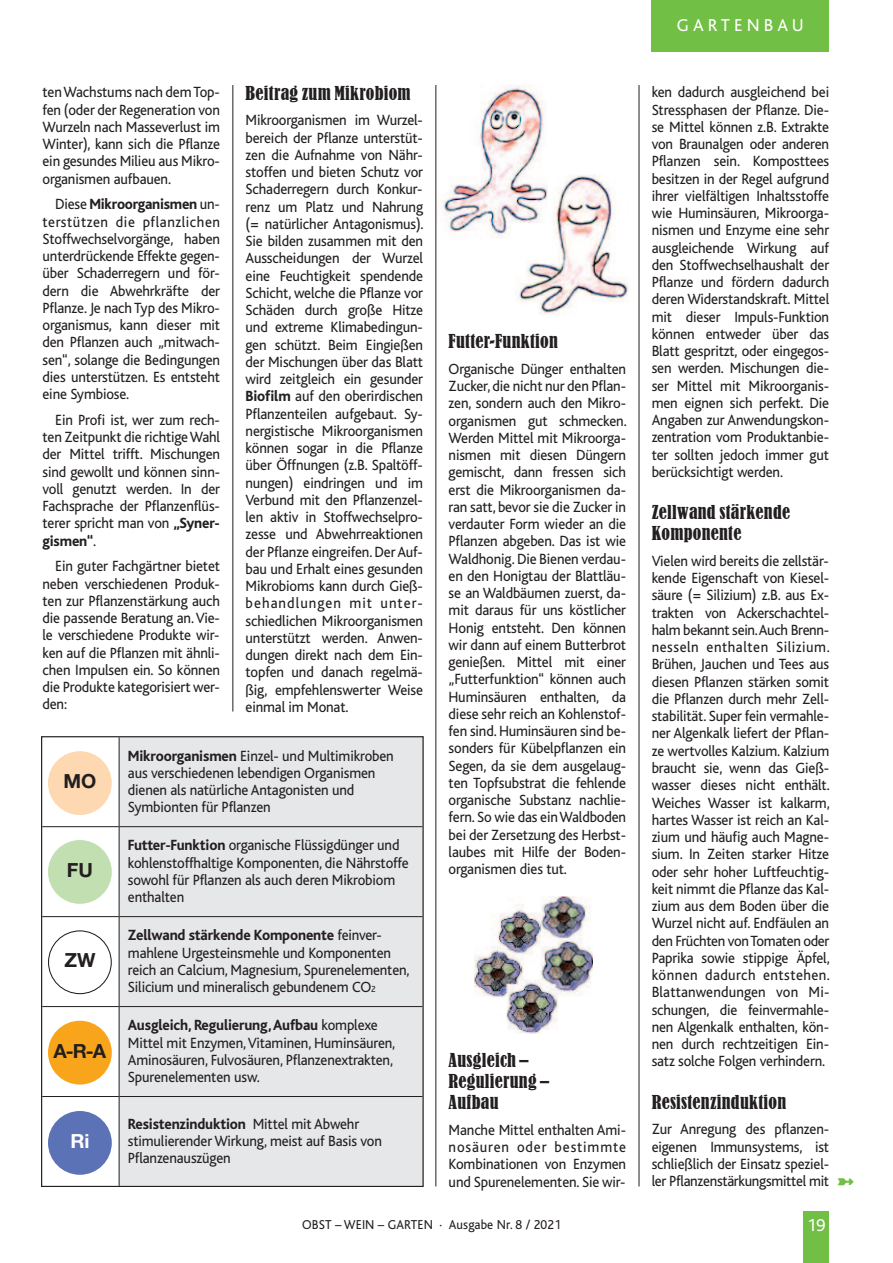
<style>
.page{position:relative;width:893px;height:1263px;background:#fff}
.page>*{position:absolute;margin:0;border:0;box-sizing:border-box;transform-origin:0 0}
.t1{font:700 19.5px "Helvetica Neue";color:#231f20}
.t2{font:700 19.5px "Helvetica Neue";color:#fff}
.t3{font:condensed 18px/21px "Bernard";letter-spacing:.015em;color:#231f20}
.t4{font:18px "Bliss";letter-spacing:.225em;color:#fff}
.t5{font:15.45px/17.2px "Bliss";letter-spacing:-.01em;color:#231f20;text-align:justify;scale:.95 1}
.t6{font:800 15.45px "Bliss";letter-spacing:-.015em;color:#231f20;scale:.95 1}
.t7{font:13.5px "Bliss";letter-spacing:.01em;color:#231f20;scale:.95 1}
.s1{font-weight:400}
.s2{font-weight:800}
.s3{font-size:9.3px}
</style>
<div class="page">
<div style="left:652px;top:0;width:177px;height:51px;background:#71bf44"></div>
<div style="left:804px;top:1212px;width:25px;height:51px;background:#71bf44"></div>
<img style="left:518px;top:175px;width:112px;height:140px">
<img style="left:474px;top:896px;width:118px;height:137px">
<div style="left:119px;top:737px;width:304px;height:90px;background:#e6e7e9"></div>
<div style="left:119px;top:827px;width:304px;height:90px;background:#e6e7e9"></div>
<div style="left:119px;top:917px;width:304px;height:89px;background:#e6e7e9"></div>
<div style="left:119px;top:1006px;width:304px;height:90px;background:#e6e7e9"></div>
<div style="left:119px;top:1096px;width:304px;height:90px;background:#e6e7e9"></div>
<hr style="left:119px;top:737px;width:1px;height:449px;background:#231f20">
<hr style="left:42px;top:826px;width:77px;height:1px;background:#231f20">
<hr style="left:119px;top:826px;width:303px;height:1px;background:#231f20">
<hr style="left:42px;top:916px;width:77px;height:1px;background:#231f20">
<hr style="left:119px;top:916px;width:303px;height:1px;background:#231f20">
<hr style="left:42px;top:1006px;width:77px;height:1px;background:#231f20">
<hr style="left:119px;top:1006px;width:303px;height:1px;background:#231f20">
<hr style="left:42px;top:1096px;width:77px;height:1px;background:#231f20">
<hr style="left:119px;top:1096px;width:303px;height:1px;background:#231f20">
<div style="left:48px;top:1111px;width:64px;height:64px;background:#5b72b7;border-radius:50%"></div>
<div style="left:48px;top:1021px;width:64px;height:63px;background:#f9a51b;border-radius:50%"></div>
<svg style="left:48px;top:930px;width:64px;height:64px"></svg>
<div style="left:48px;top:840px;width:64px;height:64px;background:#c1dfb1;border-radius:50%"></div>
<div style="left:48px;top:751px;width:64px;height:64px;background:#fdd8b1;border-radius:50%"></div>
<img style="left:436px;top:85px;width:112px;height:162px">
<hr style="left:232px;top:85px;width:1px;height:626px;background:#231f20">
<hr style="left:435px;top:85px;width:1px;height:1101px;background:#231f20">
<hr style="left:639px;top:85px;width:1px;height:1101px;background:#231f20">
<p class="t5" style="left:43px;top:85px;width:188px">ten Wachstums nach dem Top&shy;fen (oder der Regeneration von</p>
<p class="t5" style="left:43px;top:120px;width:188px">Wurzeln nach Masseverlust im</p>
<p class="t5" style="left:43px;top:137px;width:188px">Winter), kann sich die Pflanze</p>
<p class="t5" style="left:43px;top:154px;width:188px">ein gesundes Milieu aus Mikro&shy;organismen aufbauen.</p>
<p class="t6" style="left:55px;top:198px;width:175px"><span class="s1">Diese</span> Mikroorganismen <span class="s1">un-</span></p>
<p class="t5" style="left:43px;top:214px;width:188px">terstützen die pflanzlichen Stoffwechselvorgänge, haben unterdrückende Effekte gegen&shy;über Schaderregern und för-</p>
<p class="t5" style="left:43px;top:283px;width:188px">dern die Abwehrkräfte der Pflanze. Je nach Typ des Mikro&shy;organismus, kann dieser mit den Pflanzen auch „mitwach&shy;sen“, solange die Bedingungen dies unterstützen. Es entsteht eine Symbiose.</p>
<p class="t5" style="left:43px;top:413px;width:188px;text-indent:13px">Ein Profi ist, wer zum rech&shy;ten Zeitpunkt die richtige Wahl der Mittel trifft. Mischungen sind gewollt und können sinn&shy;voll genutzt werden. In der Fachsprache der Pflanzenflüs&shy;terer spricht man von <span class="s2">„Syner&shy;gismen“</span>.</p>
<p class="t5" style="left:43px;top:559px;width:188px;text-indent:13px">Ein guter Fachgärtner bietet neben verschiedenen Produk&shy;ten zur Pflanzenstärkung auch die passende Beratung an. Vie&shy;le verschiedene Produkte wir&shy;ken auf die Pflanzen mit ähnli&shy;chen Impulsen ein. So können die Produkte kategorisiert wer&shy;den:</p>
<p class="t3" style="left:246px;top:82px;width:167px">Beitrag zum Mikrobiom</p>
<p class="t5" style="left:246px;top:113px;width:188px">Mikroorganismen im Wurzel&shy;bereich der Pflanze unterstüt&shy;zen die Aufnahme von Nähr&shy;stoffen und bieten Schutz vor Schaderregern durch Konkur-</p>
<p class="t5" style="left:246px;top:199px;width:189px">renz um Platz und Nahrung (= natürlicher Antagonismus).<br>Sie bilden zusammen mit den Ausscheidungen der Wurzel eine Feuchtigkeit spendende Schicht, welche die Pflanze vor Schäden durch große Hitze und extreme Klimabedingun&shy;gen schützt. Beim Eingießen der Mischungen über das Blatt wird zeitgleich ein gesunder <span class="s2">Biofilm</span> auf den oberirdischen Pflanzenteilen aufgebaut. Sy&shy;nergistische Mikroorganismen können sogar in die Pflanze über Öffnungen (z.B. Spaltöff-</p>
<p class="t5" style="left:246px;top:475px;width:188px">nungen) eindringen und im Verbund mit den Pflanzenzel&shy;len aktiv in Stoffwechselpro&shy;zesse und Abwehrreaktionen der Pflanze eingreifen. Der Auf&shy;bau und Erhalt eines gesunden Mikrobioms kann durch Gieß&shy;behandlungen mit unter&shy;schiedlichen Mikroorganismen unterstützt werden. Anwen&shy;dungen direkt nach dem Ein-</p>
<p class="t5" style="left:246px;top:665px;width:188px">topfen und danach regelmä&shy;ßig, empfehlenswerter Weise einmal im Monat.</p>
<p class="t1" style="left:63px;top:774px;width:34px">MO</p>
<p class="t1" style="left:67px;top:863px;width:28px">FU</p>
<p class="t1" style="left:64px;top:953px;width:33px">ZW</p>
<p class="t1" style="left:54px;top:1044px;width:54px">A-R-A</p>
<p class="t2" style="left:70px;top:1134px;width:21px">Ri</p>
<p class="t5" style="left:128px;top:748px;width:281px"><span class="s2">Mikroorganismen</span> Einzel- und Multimikroben aus verschiedenen lebendigen Organismen</p>
<p class="t5" style="left:128px;top:783px;width:240px">dienen als natürliche Antagonisten und<br>Symbionten für Pflanzen</p>
<p class="t5" style="left:128px;top:838px;width:297px;text-align:left"><span class="s2">Futter-Funktion</span> organische Flüssigdünger und kohlenstoffhaltige Komponenten, die Nährstoffe sowohl für Pflanzen als auch deren Mikrobiom enthalten</p>
<p class="t5" style="left:128px;top:928px;width:298px;text-align:left"><span class="s2">Zellwand stärkende Komponente</span> feinver&shy;mahlene Urgesteinsmehle und Komponenten reich an Calcium, Magnesium, Spurenelementen, Silicium und mineralisch gebundenem CO<span class="s3">2</span></p>
<p class="t5" style="left:128px;top:1018px;width:283px;text-align:left"><span class="s2">Ausgleich, Regulierung, Aufbau</span> komplexe Mittel mit Enzymen, Vitaminen, Huminsäuren, Aminosäuren, Fulvosäuren, Pflanzenextrakten, Spurenelementen usw.</p>
<p class="t5" style="left:128px;top:1116px;width:269px;text-align:left"><span class="s2">Resistenzinduktion</span> Mittel mit Abwehr stimulierender Wirkung, meist auf Basis von<br>Pflanzenauszügen</p>
<p class="t3" style="left:449px;top:331px;width:111px">Futter-Funktion</p>
<p class="t5" style="left:449px;top:362px;width:189px">Organische Dünger enthalten Zucker, die nicht nur den Pflan&shy;zen, sondern auch den Mikro&shy;organismen gut schmecken.<br>Werden Mittel mit Mikroorga&shy;nismen mit diesen Düngern gemischt, dann fressen sich erst die Mikroorganismen da-</p>
<p class="t5" style="left:449px;top:500px;width:188px">ran satt, bevor sie die Zucker in verdauter Form wieder an die Pflanzen abgeben. Das ist wie Waldhonig. Die Bienen verdau&shy;en den Honigtau der Blattläu&shy;se an Waldbäumen zuerst, da&shy;mit daraus für uns köstlicher Honig entsteht. Den können wir dann auf einem Butterbrot genießen. Mittel mit einer „Futterfunktion“ können auch Huminsäuren enthalten, da diese sehr reich an Kohlenstof&shy;fen sind. Huminsäuren sind be&shy;sonders für Kübelpflanzen ein Segen, da sie dem ausgelaug&shy;ten Topfsubstrat die fehlende organische Substanz nachlie&shy;fern. So wie das ein Waldboden bei der Zersetzung des Herbst&shy;laubes mit Hilfe der Boden - organismen dies tut.</p>
<p class="t3" style="left:449px;top:1050px;width:102px">Ausgleich –<br>Regulierung –<br>Aufbau</p>
<p class="t5" style="left:449px;top:1122px;width:188px">Manche Mittel enthalten Ami&shy;nosäuren oder bestimmte Kombinationen von Enzymen und Spurenelementen. Sie wir-</p>
<p class="t4" style="left:677px;top:19px;width:129px">GARTENBAU</p>
<p class="t5" style="left:652px;top:85px;width:188px">ken dadurch ausgleichend bei Stressphasen der Pflanze. Die&shy;se Mittel können z.B. Extrakte von Braunalgen oder anderen Pflanzen sein. Komposttees besitzen in der Regel aufgrund ihrer vielfältigen Inhaltsstoffe wie Huminsäuren, Mikroorga&shy;nismen und Enzyme eine sehr ausgleichende Wirkung auf den Stoffwechselhaushalt der Pflanze und fördern dadurch</p>
<p class="t5" style="left:652px;top:292px;width:188px">deren Widerstandskraft. Mittel mit dieser Impuls-Funktion können entweder über das Blatt gespritzt, oder eingegos&shy;sen werden. Mischungen die&shy;ser Mittel mit Mikroorganis&shy;men eignen sich perfekt. Die Angaben zur Anwendungskon&shy;zentration vom Produktanbie&shy;ter sollten jedoch immer gut berücksichtigt werden.</p>
<p class="t3" style="left:652px;top:502px;width:140px">Zellwand stärkende<br>Komponente</p>
<p class="t5" style="left:652px;top:554px;width:189px">Vielen wird bereits die zellstär&shy;kende Eigenschaft von Kiesel&shy;säure (= Silizium) z.B. aus Ex&shy;trakten von Ackerschachtel&shy;halm bekannt sein. Auch Brenn&shy;nesseln enthalten Silizium.<br>Brühen, Jauchen und Tees aus diesen Pflanzen stärken somit die Pflanzen durch mehr Zell&shy;stabilität. Super fein vermahle&shy;ner Algenkalk liefert der Pflan&shy;ze wertvolles Kalzium. Kalzium braucht sie, wenn das Gieß&shy;wasser dieses nicht enthält.<br>Weiches Wasser ist kalkarm,</p>
<p class="t5" style="left:652px;top:812px;width:189px">hartes Wasser ist reich an Kal&shy;zium und häufig auch Magne&shy;sium. In Zeiten starker Hitze oder sehr hoher Luftfeuchtig&shy;keit nimmt die Pflanze das Kal&shy;zium aus dem Boden über die Wurzel nicht auf. Endfäulen an den Früchten von Tomaten oder Paprika sowie stippige Äpfel, können dadurch entstehen.<br>Blattanwendungen von Mi&shy;schungen, die feinvermahle&shy;nen Algenkalk enthalten, kön&shy;nen durch rechtzeitigen Ein&shy;satz solche Folgen verhindern.</p>
<p class="t3" style="left:652px;top:1091px;width:136px">Resistenzinduktion</p>
<p class="t5" style="left:652px;top:1122px;width:188px">Zur Anregung des pflanzen - eigenen Immunsystems, ist schließlich der Einsatz speziel&shy;ler Pflanzenstärkungsmittel mit</p>
<p class="t7" style="left:302px;top:1219px;width:274px">OBST – WEIN – GARTEN · Ausgabe Nr. 8 / 2021</p>
<p class="t4" style="left:807px;top:1218px;width:20px">19</p>
</div>
